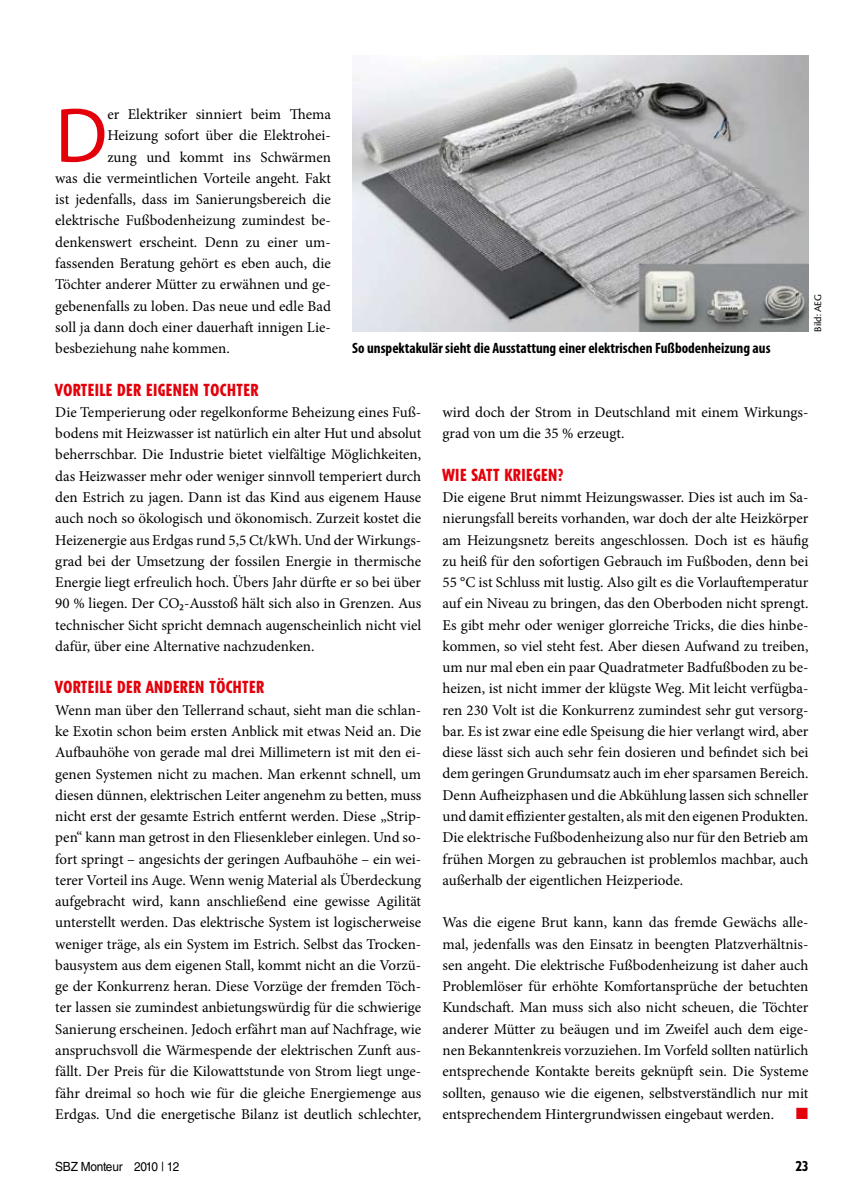
<style>
.page{position:relative;width:851px;height:1204px;background:#fff}
.page>*{position:absolute;margin:0;border:0;box-sizing:border-box;transform-origin:0 0}
.t1{font:78.15px "Myriad Pro";color:#e3000b}
.t2{font:800 condensed 16.5px "Tempo Std";letter-spacing:.03em;color:#e3000b}
.t3{font:15px/21.3px "Minion Pro";color:#000;text-align:justify}
.t4{font:700 condensed 15px "Myriad Pro";color:#000}
.t5{font:15px "European Pi Std 3";color:#e3000b}
.t6{font:800 condensed 13.5px "Tempo Std";color:#000}
.t7{font:12.6px "Helvetica LT Std";letter-spacing:-.02em;color:#000;scale:.94 1}
.t8{font:10.5px "Cronos Pro";color:#000}
.s1{font-family:"Myriad Pro";font-stretch:semi-condensed}
</style>
<div class="page">
<img style="left:352px;top:55px;width:456px;height:277px">
<h1 class="t1" style="left:55px;top:87px;width:54px">D</h1>
<p class="t3" style="left:107px;top:104px;width:225px">er Elektriker sinniert beim Thema</p>
<p class="t3" style="left:107px;top:125px;width:225px">Heizung sofort über die Elektrohei-</p>
<p class="t3" style="left:107px;top:146px;width:225px">zung und kommt ins Schwärmen</p>
<p class="t3" style="left:55px;top:167px;width:277px">was die vermeintlichen Vorteile angeht. Fakt</p>
<p class="t3" style="left:55px;top:189px;width:277px">ist jedenfalls, dass im Sanierungsbereich die</p>
<p class="t3" style="left:55px;top:210px;width:277px">elektrische Fußbodenheizung zumindest be-</p>
<p class="t3" style="left:55px;top:231px;width:277px">denkenswert erscheint. Denn zu einer um-</p>
<p class="t3" style="left:55px;top:252px;width:277px">fassenden Beratung gehört es eben auch, die</p>
<p class="t3" style="left:55px;top:274px;width:277px">Töchter anderer Mütter zu erwähnen und ge-</p>
<p class="t3" style="left:55px;top:295px;width:277px">gebenenfalls zu loben. Das neue und edle Bad</p>
<p class="t3" style="left:55px;top:316px;width:277px">soll ja dann doch einer dauerhaft innigen Lie-</p>
<p class="t3" style="left:55px;top:337px;width:176px">besbeziehung nahe kommen.</p>
<p class="t2" style="left:55px;top:379px;width:204px">VORTEILE DER EIGENEN TOCHTER</p>
<p class="t3" style="left:55px;top:401px;width:367px">Die Temperierung oder regelkonforme Beheizung eines Fuß&shy;bodens mit Heizwasser ist natürlich ein alter Hut und absolut beherrschbar. Die Industrie bietet vielfältige Möglichkeiten, das Heizwasser mehr oder weniger sinnvoll temperiert durch den Estrich zu jagen. Dann ist das Kind aus eigenem Hause auch noch so ökologisch und ökonomisch. Zurzeit kostet die Heizenergie aus Erdgas rund 5,5 Ct/kWh. Und der Wirkungs&shy;grad bei der Umsetzung der fossilen Energie in thermische Energie liegt erfreulich hoch. Übers Jahr dürfte er so bei über 90 % liegen. Der CO<span class="s1">₂</span>-Ausstoß hält sich also in Grenzen. Aus technischer Sicht spricht demnach augenscheinlich nicht viel dafür, über eine Alternative nachzudenken.</p>
<p class="t2" style="left:55px;top:677px;width:210px">VORTEILE DER ANDEREN TÖCHTER</p>
<p class="t3" style="left:55px;top:699px;width:367px">Wenn man über den Tellerrand schaut, sieht man die schlan&shy;ke Exotin schon beim ersten Anblick mit etwas Neid an. Die Aufbauhöhe von gerade mal drei Millimetern ist mit den ei&shy;genen Systemen nicht zu machen. Man erkennt schnell, um diesen dünnen, elektrischen Leiter angenehm zu betten, muss nicht erst der gesamte Estrich entfernt werden. Diese „Strip&shy;pen“ kann man getrost in den Fliesenkleber einlegen. Und so&shy;fort springt – angesichts der geringen Aufbauhöhe – ein wei&shy;terer Vorteil ins Auge. Wenn wenig Material als Überdeckung aufgebracht wird, kann anschließend eine gewisse Agilität unterstellt werden. Das elektrische System ist logischerweise weniger träge, als ein System im Estrich. Selbst das Trocken&shy;bausystem aus dem eigenen Stall, kommt nicht an die Vorzü&shy;ge der Konkurrenz heran. Diese Vorzüge der fremden Töch&shy;ter lassen sie zumindest anbietungswürdig für die schwierige Sanierung erscheinen. Jedoch erfährt man auf Nachfrage, wie anspruchsvoll die Wärmespende der elektrischen Zunft aus&shy;fällt. Der Preis für die Kilowattstunde von Strom liegt unge&shy;fähr dreimal so hoch wie für die gleiche Energiemenge aus Erdgas. Und die energetische Bilanz ist deutlich schlechter,</p>
<p class="t8" style="left:811px;top:332px;width:39px;rotate:-90deg">Bild: AEG</p>
<p class="t4" style="left:352px;top:338px;width:420px">So unspektakulär sieht die Ausstattung einer elektrischen Fußbodenheizung aus</p>
<p class="t3" style="left:442px;top:401px;width:367px">wird doch der Strom in Deutschland mit einem Wirkungs&shy;grad von um die 35 % erzeugt.</p>
<p class="t2" style="left:442px;top:464px;width:122px">WIE SATT KRIEGEN?</p>
<p class="t3" style="left:442px;top:486px;width:367px">Die eigene Brut nimmt Heizungswasser. Dies ist auch im Sa&shy;nierungsfall bereits vorhanden, war doch der alte Heizkörper am Heizungsnetz bereits angeschlossen. Doch ist es häufig zu heiß für den sofortigen Gebrauch im Fußboden, denn bei 55 °C ist Schluss mit lustig. Also gilt es die Vorlauftemperatur auf ein Niveau zu bringen, das den Oberboden nicht sprengt.<br>Es gibt mehr oder weniger glorreiche Tricks, die dies hinbe&shy;kommen, so viel steht fest. Aber diesen Aufwand zu treiben, um nur mal eben ein paar Quadratmeter Badfußboden zu be&shy;heizen, ist nicht immer der klügste Weg. Mit leicht verfügba&shy;ren 230 Volt ist die Konkurrenz zumindest sehr gut versorg&shy;bar. Es ist zwar eine edle Speisung die hier verlangt wird, aber diese lässt sich auch sehr fein dosieren und befindet sich bei dem geringen Grundumsatz auch im eher sparsamen Bereich.<br>Denn Aufheizphasen und die Abkühlung lassen sich schneller und damit effizienter gestalten, als mit den eigenen Produkten.<br>Die elektrische Fußbodenheizung also nur für den Betrieb am frühen Morgen zu gebrauchen ist problemlos machbar, auch außerhalb der eigentlichen Heizperiode.</p>
<p class="t3" style="left:442px;top:911px;width:367px">Was die eigene Brut kann, kann das fremde Gewächs alle&shy;mal, jedenfalls was den Einsatz in beengten Platzverhältnis&shy;sen angeht. Die elektrische Fußbodenheizung ist daher auch Problemlöser für erhöhte Komfortansprüche der betuchten Kundschaft. Man muss sich also nicht scheuen, die Töchter anderer Mütter zu beäugen und im Zweifel auch dem eige&shy;nen Bekanntenkreis vorzuziehen. Im Vorfeld sollten natürlich entsprechende Kontakte bereits geknüpft sein. Die Systeme sollten, genauso wie die eigenen, selbstverständlich nur mit entsprechendem Hintergrundwissen eingebaut werden.</p>
<p class="t5" style="left:795px;top:1103px;width:14px">■</p>
<p class="t7" style="left:55px;top:1158px;width:133px">SBZ Monteur 2010 | 12</p>
<p class="t6" style="left:795px;top:1157px;width:14px">23</p>
</div>
